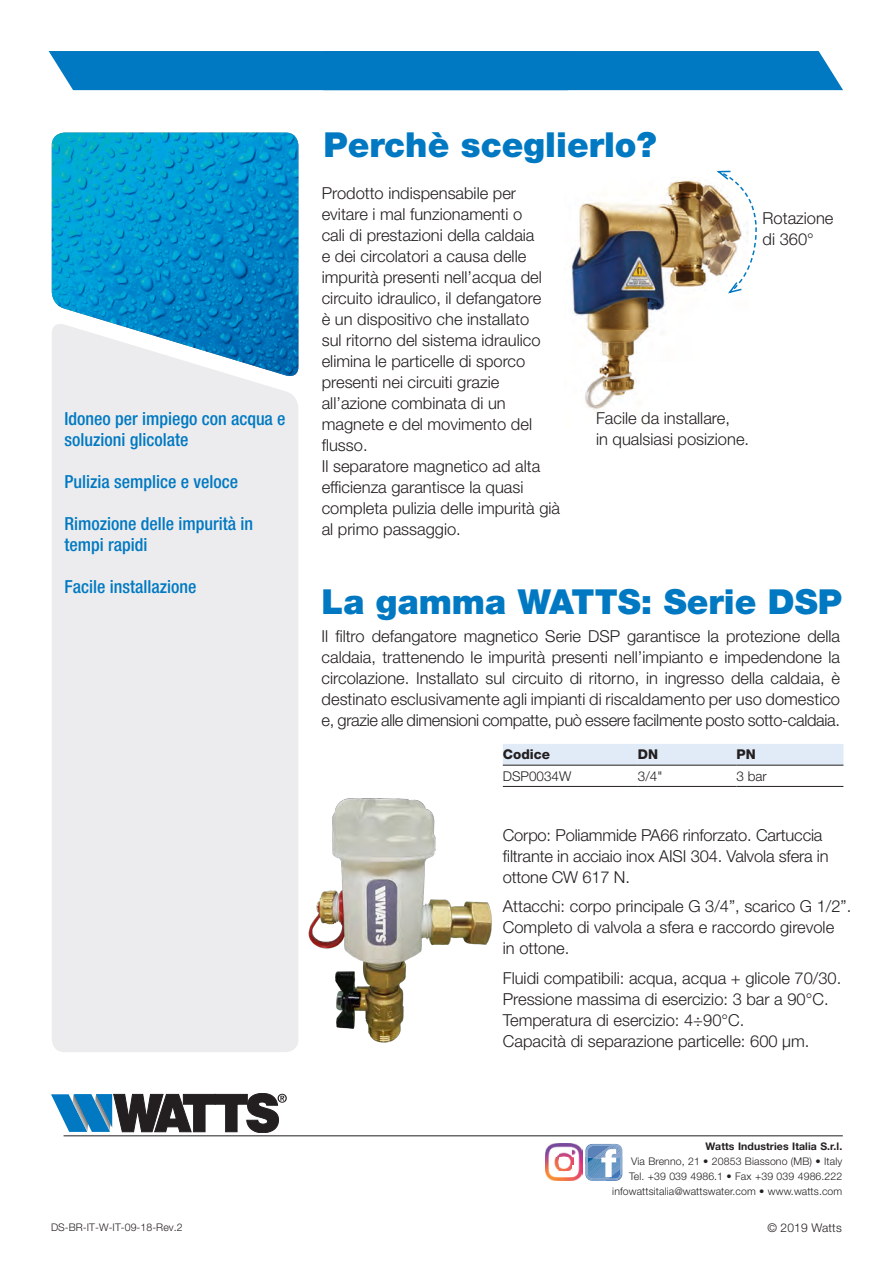
<style>
.page{position:relative;width:893px;height:1263px;background:#fff}
.page>*{position:absolute;margin:0;border:0;box-sizing:border-box;transform-origin:0 0}
.t1{font:900 34.5px "Helvetica Neue LT Std";color:#0079c2}
.t2{font:500 condensed 18px/21px "Helvetica Neue LT Std";color:#0079c2}
.t3{font:300 16.5px/21px "Helvetica Neue LT Std";color:#231f20}
.t4{font:300 13.5px "Helvetica Neue LT Std";color:#231f20}
.t5{font:800 13.5px "Helvetica Neue LT Std";color:#231f20}
.t6{font:300 12px "Helvetica Neue LT Std";letter-spacing:.02em;color:#231f20}
.t7{font:300 10.5px "Helvetica Neue LT Std";letter-spacing:.01em;color:#231f20}
.t8{font:700 10.5px "Helvetica Neue LT Std";letter-spacing:.01em;color:#231f20}
</style>
<div class="page">
<img style="left:570px;top:177px;width:144px;height:235px">
<div style="left:52px;top:379px;width:246px;height:673px;background:#ececee"></div>
<img style="left:282px;top:776px;width:260px;height:276px">
<img style="left:52px;top:133px;width:246px;height:246px">
<svg style="left:714px;top:170px;width:43px;height:124px"></svg>
<hr style="left:64px;top:1135px;width:779px;height:1px;background:#231f20">
<svg style="left:51px;top:1093px;width:236px;height:40px"></svg>
<svg style="left:585px;top:1144px;width:37px;height:37px"></svg>
<div style="left:49px;top:51px;width:794px;height:39px;background:#0079c2"></div>
<div style="left:503px;top:744px;width:340px;height:21px;background:#e1ebf7"></div>
<hr style="left:503px;top:765px;width:135px;height:1px;background:#231f20">
<hr style="left:638px;top:765px;width:98px;height:1px;background:#231f20">
<hr style="left:736px;top:765px;width:107px;height:1px;background:#231f20">
<hr style="left:503px;top:786px;width:135px;height:1px;background:#231f20">
<hr style="left:638px;top:786px;width:98px;height:1px;background:#231f20">
<hr style="left:736px;top:786px;width:107px;height:1px;background:#231f20">
<img style="left:545px;top:1144px;width:28px;height:28px">
<img style="left:573px;top:1144px;width:9px;height:37px">
<img style="left:545px;top:1172px;width:22px;height:9px">
<svg style="left:567px;top:1177px;width:6px;height:4px"></svg>
<p class="t2" style="left:65px;top:408px;width:223px">Idoneo per impiego con acqua e soluzioni glicolate</p>
<p class="t2" style="left:65px;top:471px;width:175px">Pulizia semplice e veloce</p>
<p class="t2" style="left:65px;top:513px;width:190px">Rimozione delle impurità in tempi rapidi</p>
<p class="t2" style="left:65px;top:576px;width:133px">Facile installazione</p>
<p class="t7" style="left:51px;top:1220px;width:133px">DS-BR-IT-W-IT-09-18-Rev.2</p>
<p class="t1" style="left:323px;top:124px;width:334px">Perchè sceglierlo?</p>
<p class="t3" style="left:322px;top:182px;width:222px">Prodotto indispensabile per evitare i mal funzionamenti o cali di prestazioni della caldaia e dei circolatori a causa delle impurità presenti nell’acqua del circuito idraulico, il defangatore è un dispositivo che installato sul ritorno del sistema idraulico elimina le particelle di sporco presenti nei circuiti grazie all’azione combinata di un magnete e del movimento del flusso.</p>
<p class="t3" style="left:322px;top:455px;width:240px">Il separatore magnetico ad alta efficienza garantisce la quasi completa pulizia delle impurità già al primo passaggio.</p>
<p class="t3" style="left:596px;top:407px;width:135px">Facile da installare,</p>
<p class="t3" style="left:596px;top:428px;width:155px">in qualsiasi posizione.</p>
<p class="t3" style="left:763px;top:208px;width:72px">Rotazione</p>
<p class="t3" style="left:763px;top:229px;width:53px">di 360°</p>
<p class="t1" style="left:322px;top:581px;width:522px">La gamma WATTS: Serie DSP</p>
<p class="t3" style="left:322px;top:625px;width:520px;text-align:justify">Il filtro defangatore magnetico Serie DSP garantisce la protezione della caldaia, trattenendo le impurità presenti nell’impianto e impedendone la circolazione. Installato sul circuito di ritorno, in ingresso della caldaia, è destinato esclusivamente agli impianti di riscaldamento per uso domestico e, grazie alle dimensioni compatte, può essere facilmente posto sotto-caldaia.</p>
<p class="t5" style="left:503px;top:746px;width:49px">Codice</p>
<p class="t5" style="left:638px;top:746px;width:22px">DN</p>
<p class="t5" style="left:736px;top:746px;width:21px">PN</p>
<p class="t4" style="left:503px;top:767px;width:70px">DSP0034W</p>
<p class="t4" style="left:638px;top:767px;width:26px">3/4"</p>
<p class="t4" style="left:736px;top:767px;width:32px">3 bar</p>
<p class="t3" style="left:503px;top:824px;width:327px">Corpo: Poliammide PA66 rinforzato. Cartuccia filtrante in acciaio inox AISI 304. Valvola sfera in ottone CW 617 N.</p>
<p class="t3" style="left:503px;top:896px;width:350px">Attacchi: corpo principale G 3/4”, scarico G 1/2”.<br>Completo di valvola a sfera e raccordo girevole<br>in ottone.</p>
<p class="t3" style="left:503px;top:967px;width:340px">Fluidi compatibili: acqua, acqua + glicole 70/30.<br>Pressione massima di esercizio: 3 bar a 90°C.<br>Temperatura di esercizio: 4÷90°C.<br>Capacità di separazione particelle: 600 μm.</p>
<p class="t8" style="left:706px;top:1139px;width:138px">Watts Industries Italia S.r.l.</p>
<p class="t7" style="left:631px;top:1154px;width:213px">Via Brenno, 21 • 20853 Biassono (MB) • Italy</p>
<p class="t7" style="left:629px;top:1169px;width:215px">Tel. +39 039 4986.1 • Fax +39 039 4986.222</p>
<p class="t7" style="left:612px;top:1184px;width:231px">infowattsitalia@wattswater.com • www.watts.com</p>
<p class="t6" style="left:767px;top:1220px;width:76px">© 2019 Watts</p>
</div>
